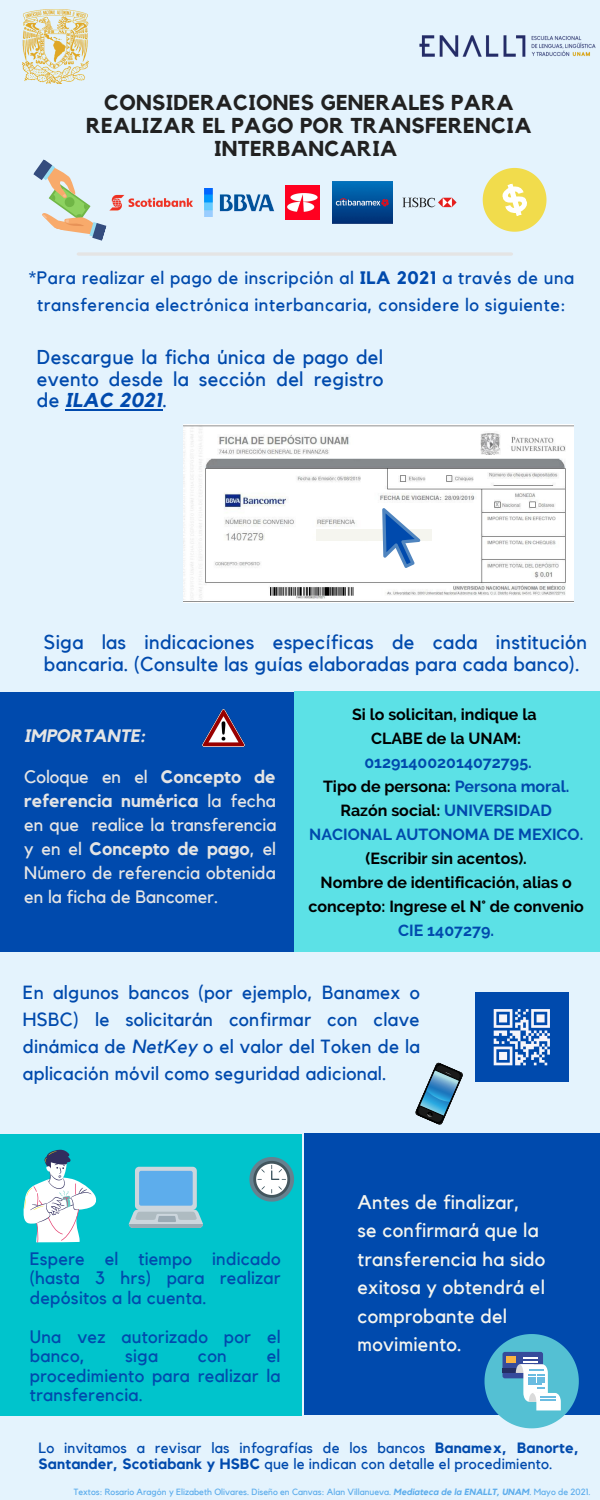
<style>
.page{position:relative;width:600px;height:1500px;background:#e4f3fd}
.page>*{position:absolute;margin:0;border:0;box-sizing:border-box;transform-origin:0 0}
.t1{font:700 21.5px/23.2px "Kollektif";letter-spacing:.015em;color:#212121;text-align:center}
.t2{font:20px/21.8px "Kollektif";letter-spacing:.015em;color:#004aad;text-align:justify}
.t3{font:19.7px/28.5px "Kollektif";letter-spacing:.015em;color:#f5f5ef}
.t4{font:19px/27px "Kollektif";letter-spacing:.015em;color:#004aad;text-align:justify}
.t5{font:18px/19.5px "Kollektif";letter-spacing:.015em;color:#004aad;text-align:justify}
.t6{font:18px/24px "Kollektif";color:#e4e4e4;text-align:justify}
.t7{font:italic 700 18px "Kollektif";color:#e4e4e4}
.t8{font:700 16px/24px "Raleway";color:#000;text-align:center}
.t9{font:700 16px/24px "Raleway";color:#004aad;text-align:center}
.t10{font:14.9px/16.1px "Kollektif";letter-spacing:.015em;color:#004aad}
.t11{font:9px "Kollektif";color:#5dadec}
.s1{font-weight:700}
.s2{font-weight:700;font-style:italic}
.s3{color:#004aad}
.s4{color:#000}
.s5{font-style:italic}
</style>
<div class="page">
<div style="left:0;top:692px;width:302px;height:260px;background:#004aad"></div>
<div style="left:295px;top:691px;width:305px;height:261px;background:#5ce1e6"></div>
<hr style="left:78px;top:252px;width:433px;height:4px;background:#e4e4e4">
<svg style="left:482px;top:167px;width:65px;height:65px"></svg>
<div style="left:0;top:1134px;width:302px;height:282px;background:#00c4cc"></div>
<div style="left:305px;top:1134px;width:295px;height:281px;background:#004aad"></div>
<img style="left:23px;top:10px;width:65px;height:73px">
<img style="left:419px;top:35px;width:177px;height:22px">
<svg style="left:33px;top:159px;width:74px;height:82px"></svg>
<img style="left:286px;top:186px;width:33px;height:34px">
<img style="left:109px;top:194px;width:84px;height:17px">
<img style="left:204px;top:188px;width:70px;height:29px">
<img style="left:332px;top:182px;width:60px;height:42px">
<img style="left:403px;top:197px;width:53px;height:11px">
<div style="left:475px;top:993px;width:93px;height:89px;background:#004aad"></div>
<svg style="left:494px;top:1009px;width:56px;height:56px"></svg>
<svg style="left:24px;top:1149px;width:72px;height:93px"></svg>
<svg style="left:415px;top:1062px;width:48px;height:63px"></svg>
<svg style="left:129px;top:1167px;width:74px;height:61px"></svg>
<svg style="left:249px;top:1157px;width:45px;height:45px"></svg>
<img style="left:202px;top:710px;width:42px;height:37px">
<svg style="left:485px;top:1334px;width:94px;height:94px"></svg>
<img style="left:183px;top:424px;width:390px;height:178px">
<div style="left:316px;top:529px;width:116px;height:11px;background:#f5f5ef"></div>
<svg style="left:382px;top:508px;width:38px;height:60px"></svg>
<hr style="left:65px;top:409px;width:98px;height:1px;background:#004aad">
<p class="t1" style="left:86px;top:91px;width:447px">CONSIDERACIONES GENERALES PARA<br>REALIZAR EL PAGO POR TRANSFERENCIA<br>INTERBANCARIA</p>
<p class="t5" style="left:29px;top:264px;width:547px;line-height:27.8px;text-align:center">*Para realizar el pago de inscripción al <span class="s1">ILA 2021</span> a través de una transferencia electrónica interbancaria, considere lo siguiente:</p>
<p class="t2" style="left:37px;top:347px;width:348px">Descargue la ficha única de pago del evento desde la sección del registro de <span class="s2">ILAC 2021</span>.</p>
<p class="t2" style="left:44px;top:632px;width:545px">Siga las indicaciones específicas de cada institución bancaria. (Consulte las guías elaboradas para cada banco).</p>
<p class="t8" style="left:352px;top:702px;width:186px">Si lo solicitan, indique la</p>
<p class="t8" style="left:371px;top:726px;width:151px">CLABE de la UNAM:</p>
<p class="t9" style="left:364px;top:750px;width:169px">012914002014072795.</p>
<p class="t8" style="left:323px;top:774px;width:248px">Tipo de persona: <span class="s3">Persona moral.</span></p>
<p class="t9" style="left:309px;top:798px;width:276px"><span class="s4">Razón social:</span> UNIVERSIDAD<br>NACIONAL AUTONOMA DE MEXICO. <span class="s4">(Escribir sin acentos).</span></p>
<p class="t8" style="left:309px;top:870px;width:277px">Nombre de identificación, alias o concepto: Ingrese el N° de convenio<br><span class="s3">CIE 1407279.</span></p>
<p class="t7" style="left:24px;top:728px;width:123px">IMPORTANTE:</p>
<p class="t6" style="left:24px;top:765px;width:254px">Coloque en el <span class="s1">Concepto de referencia numérica</span> la fecha en que realice la transferencia y en el <span class="s1">Concepto de pago</span>, el Número de referencia obtenida en la ficha de Bancomer.</p>
<p class="t4" style="left:23px;top:979px;width:399px">En algunos bancos (por ejemplo, Banamex o HSBC) le solicitarán confirmar con clave dinámica de <span class="s5">NetKey</span> o el valor del Token de la aplicación móvil como seguridad adicional.</p>
<p class="t5" style="left:30px;top:1250px;width:252px">Espere el tiempo indicado (hasta 3 hrs) para realizar depósitos a la cuenta.</p>
<p class="t5" style="left:30px;top:1328px;width:252px">Una vez autorizado por el banco,</p>
<p class="t5" style="left:30px;top:1347px;width:252px;text-indent:237px">el procedimiento para realizar la transferencia.</p>
<p class="t5" style="left:125px;top:1347px;width:34px">siga</p>
<p class="t5" style="left:198px;top:1347px;width:30px">con</p>
<p class="t3" style="left:358px;top:1189px;width:164px">Antes de finalizar,</p>
<p class="t3" style="left:358px;top:1217px;width:189px">se confirmará que la transferencia ha sido exitosa y obtendrá el comprobante del movimiento.</p>
<p class="t10" style="left:39px;top:1441px;width:542px">Lo invitamos a revisar las infografías de los bancos <span class="s1">Banamex, Banorte,<br>Santander, Scotiabank y HSBC</span> que le indican con detalle el procedimiento.</p>
<p class="t11" style="left:74px;top:1488px;width:518px">Textos: Rosario Aragón y Elizabeth Olivares. Diseño en Canvas: Alan Villanueva. <span class="s2">Mediateca de la ENALLT, UNAM</span>. Mayo de 2021.</p>
</div>
